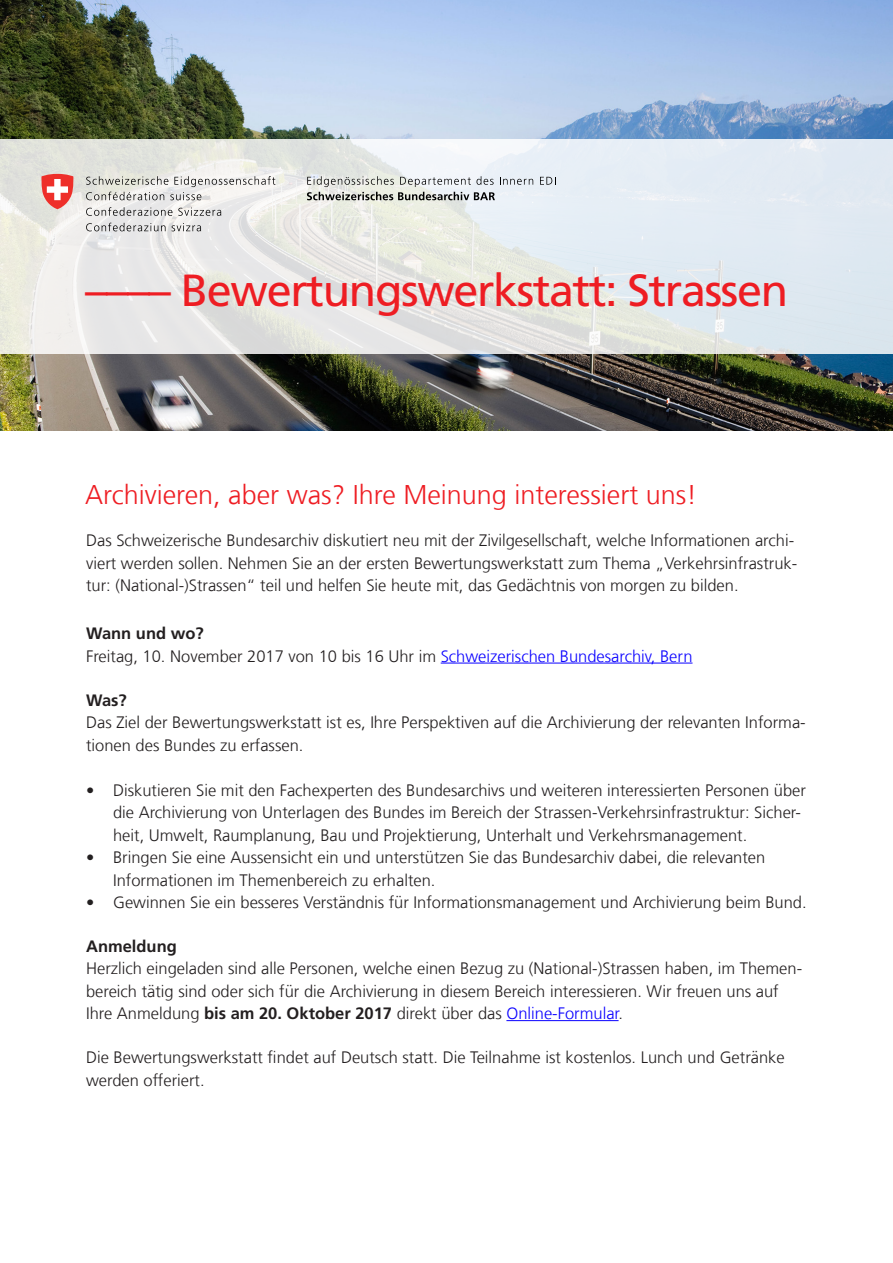
<style>
.page{position:relative;width:893px;height:1263px;background:#fff}
.page>*{position:absolute;margin:0;border:0;box-sizing:border-box;transform-origin:0 0}
.Titel_Titelseite{font:45px "Frutiger LT Com";letter-spacing:-.03em;color:#ee1d23}
.Titelseite_Untertite{font:300 27px "Frutiger LT Com";color:#ee1d23}
.Titel_Variante{font:300 16.5px/22.5px "Frutiger LT Com";color:#231f20}
.s1{font-weight:700}
.s2{color:#0a00ff}
</style>
<div class="page">
<img style="left:0;top:0;width:893px;height:430px">
<svg style="left:0;top:140px;width:893px;height:214px;background:#e5e9ea"></svg>
<hr style="left:441px;top:663px;width:251px;height:1px;background:#0a00ff">
<hr style="left:506px;top:1020px;width:113px;height:1px;background:#0a00ff">
<svg style="left:540px;top:177px;width:16px;height:8px"></svg>
<svg style="left:307px;top:176px;width:226px;height:24px;background:#c3c6c5"></svg>
<svg style="left:86px;top:176px;width:189px;height:24px"></svg>
<svg style="left:86px;top:207px;width:86px;height:9px"></svg>
<svg style="left:178px;top:207px;width:43px;height:9px"></svg>
<svg style="left:86px;top:223px;width:80px;height:8px"></svg>
<svg style="left:172px;top:223px;width:29px;height:8px"></svg>
<svg style="left:41px;top:174px;width:33px;height:35px"></svg>
<p class="Titel_Titelseite" style="left:85px;top:264px;width:705px">–––– Bewertungswerkstatt: Strassen</p>
<p class="Titelseite_Untertite" style="left:85px;top:479px;width:613px">Archivieren, aber was? Ihre Meinung interessiert uns!</p>
<p class="Titel_Variante" style="left:86px;top:529px;width:713px">Das Schweizerische Bundesarchiv diskutiert neu mit der Zivilgesellschaft, welche Informationen archi&shy;viert werden sollen. Nehmen Sie an der ersten Bewertungswerkstatt zum Thema „Verkehrsinfrastruk&shy;tur: (National-)Strassen“ teil und helfen Sie heute mit, das Gedächtnis von morgen zu bilden.</p>
<p class="Titel_Variante" style="left:86px;top:622px;width:608px"><span class="s1">Wann und wo?<br></span>Freitag, 10. November 2017 von 10 bis 16 Uhr im <span class="s2">Schweizerischen Bundesarchiv, Bern</span></p>
<p class="Titel_Variante" style="left:86px;top:689px;width:721px"><span class="s1">Was?<br></span>Das Ziel der Bewertungswerkstatt ist es, Ihre Perspektiven auf die Archivierung der relevanten Informa&shy;tionen des Bundes zu erfassen.</p>
<p class="Titel_Variante" style="left:113px;top:779px;width:694px;text-indent:-27px">• Diskutieren Sie mit den Fachexperten des Bundesarchivs und weiteren interessierten Personen über die Archivierung von Unterlagen des Bundes im Bereich der Strassen-Verkehrsinfrastruktur: Sicher&shy;heit, Umwelt, Raumplanung, Bau und Projektierung, Unterhalt und Verkehrsmanagement.</p>
<p class="Titel_Variante" style="left:113px;top:846px;width:654px;text-indent:-27px">• Bringen Sie eine Aussensicht ein und unterstützen Sie das Bundesarchiv dabei, die relevanten<br>Informationen im Themenbereich zu erhalten.</p>
<p class="Titel_Variante" style="left:86px;top:891px;width:722px">• Gewinnen Sie ein besseres Verständnis für Informationsmanagement und Archivierung beim Bund.</p>
<p class="Titel_Variante" style="left:86px;top:935px;width:718px"><span class="s1">Anmeldung<br></span>Herzlich eingeladen sind alle Personen, welche einen Bezug zu (National-)Strassen haben, im Themen&shy;bereich tätig sind oder sich für die Archivierung in diesem Bereich interessieren. Wir freuen uns auf Ihre Anmeldung <span class="s1">bis am 20. Oktober 2017</span> direkt über das <span class="s2">Online-Formular</span>.</p>
<p class="Titel_Variante" style="left:86px;top:1046px;width:700px">Die Bewertungswerkstatt findet auf Deutsch statt. Die Teilnahme ist kostenlos. Lunch und Getränke werden offeriert.</p>
</div>
